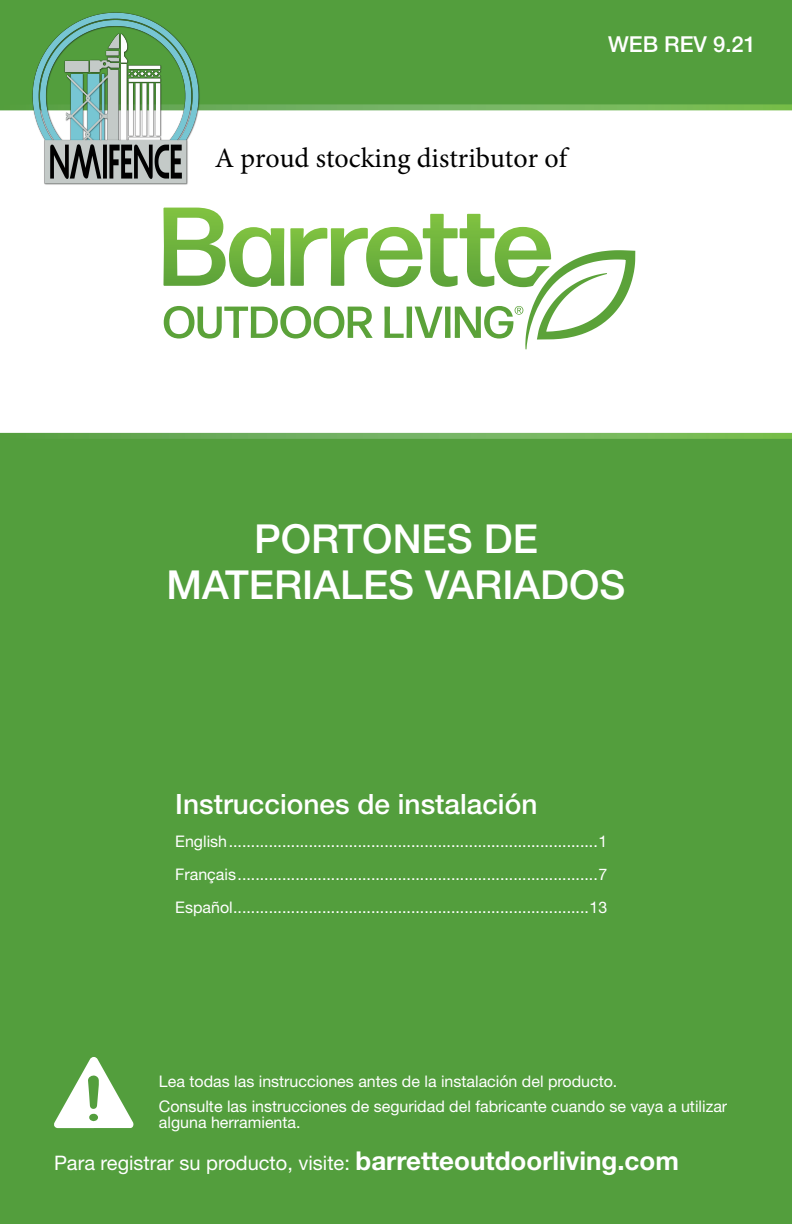
<style>
.page{position:relative;width:792px;height:1224px;background:#fff}
.page>*{position:absolute;margin:0;border:0;box-sizing:border-box;transform-origin:0 0}
.t1{font:500 40px/46px "Helvetica Neue LT Std";color:#fff;text-align:center}
.t2{font:28px "Minion Pro";color:#000}
.t3{font:500 28px "Helvetica Neue LT Std";color:#fff}
.t4{font:500 22px "Helvetica Neue LT Std";color:#fff}
.t5{font:20px "Helvetica Neue LT Std";color:#fff}
.t6{font:16px/33px "Helvetica Neue LT Std";color:#fff}
.s1{font-weight:700;font-size:26px}
</style>
<div class="page">
<div style="left:0;top:0;width:792px;height:104px;background:#539e3d"></div>
<div style="left:0;top:439px;width:792px;height:785px;background:#539e3d"></div>
<svg style="left:54px;top:1057px;width:80px;height:71px"></svg>
<svg style="left:163px;top:208px;width:472px;height:141px"></svg>
<svg style="left:0;top:433px;width:792px;height:6px"></svg>
<svg style="left:0;top:104px;width:792px;height:6px"></svg>
<img style="left:31px;top:12px;width:170px;height:173px">
<h2 class="t2" style="left:215px;top:139px;width:354px">A proud stocking distributor of</h2>
<h3 class="t4" style="left:608px;top:31px;width:149px">WEB REV 9.21</h3>
<h1 class="t1" style="left:167px;top:515px;width:460px">PORTONES DE<br>MATERIALES VARIADOS</h1>
<h2 class="t3" style="left:175px;top:787px;width:364px">Instrucciones de instalación</h2>
<p class="t6" style="left:175px;top:824px;width:434px;text-align:justify">English...................................................................................1<br>Français.................................................................................7<br>Español................................................................................13</p>
<p class="t6" style="left:159px;top:1069px;width:570px;line-height:25px">Lea todas las instrucciones antes de la instalación del producto.<br>Consulte las instrucciones de seguridad del fabricante cuando se vaya a utilizar</p>
<p class="t6" style="left:159px;top:1106px;width:143px">alguna herramienta.</p>
<p class="t5" style="left:54px;top:1151px;width:627px">Para registrar su producto, visite: <span class="s1">barretteoutdoorliving.com</span></p>
</div>
